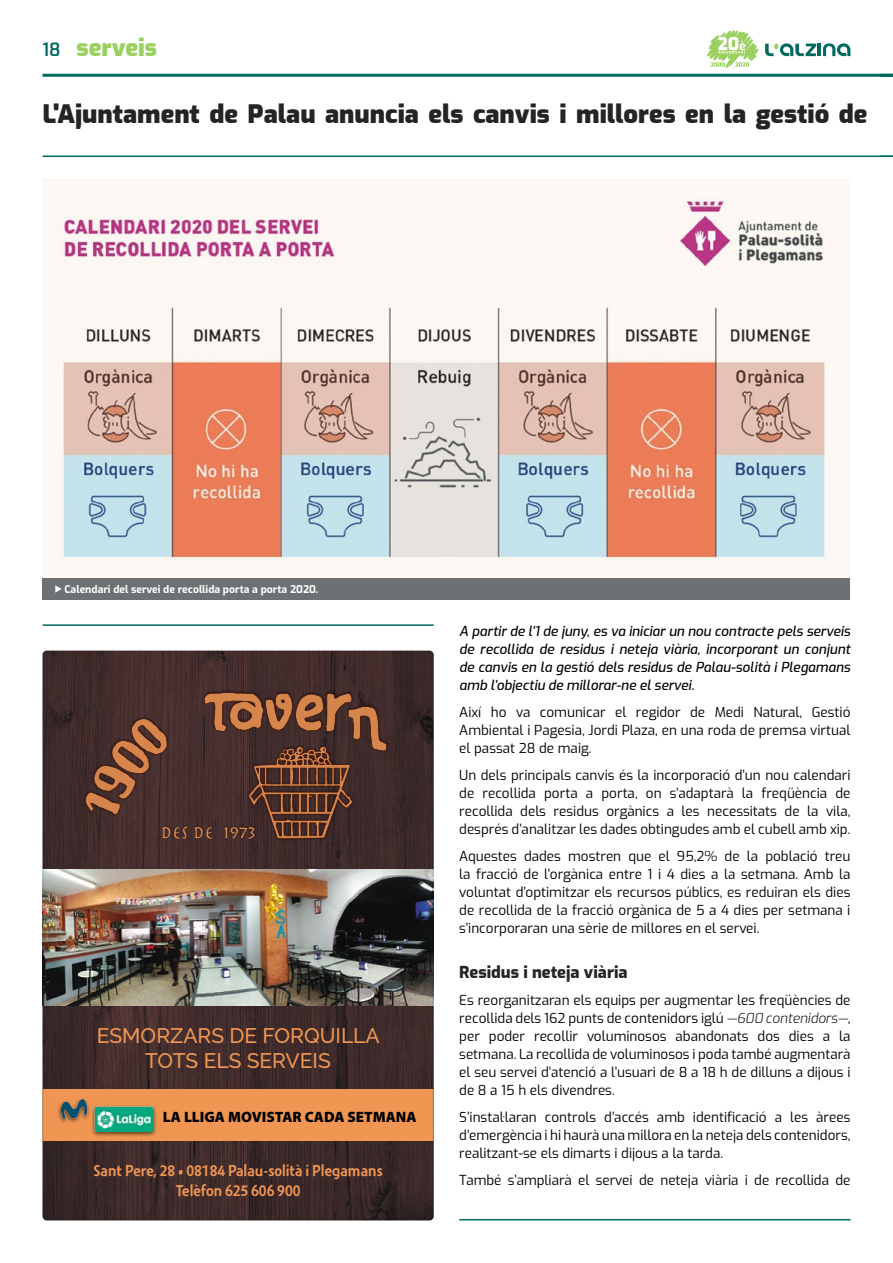
<style>
.page{position:relative;width:893px;height:1263px;background:#fff}
.page>*{position:absolute;margin:0;border:0;box-sizing:border-box;transform-origin:0 0}
.t1{font:900 25.5px "Exo";color:#242424}
.t2{font:900 24px "Exo";color:#9bd060}
.t3{font:500 21px/25.2px "Raleway";color:#f09652;text-align:center}
.t4{font:18px "Herculanum";color:#f09652}
.t5{font:600 18px "Exo";color:#006a5c}
.t6{font:16.5px/19.8px "Montara Gothic";color:#f09652;text-align:center}
.PH2{font:800 16.5px "Exo";color:#242424}
.t7{font:900 15px "Myriad Pro";color:#000}
.t8{font:13.5px/18px "Exo";color:#000;text-align:justify}
.t9{font:italic 500 13.5px/18px "Exo";color:#000;text-align:justify}
.t10{font:700 10.5px "Exo";color:#fff}
.s1{font-weight:300;font-style:italic}
</style>
<div class="page">
<svg style="left:765px;top:43px;width:85px;height:13px"></svg>
<svg style="left:707px;top:30px;width:52px;height:38px"></svg>
<hr style="left:43px;top:156px;width:850px;height:1px;background:#006a5c">
<hr style="left:43px;top:74px;width:850px;height:3px;background:#006a5c">
<hr style="left:43px;top:624px;width:391px;height:2px;background:#006a5c">
<hr style="left:459px;top:1219px;width:391px;height:1px;background:#006a5c">
<img style="left:43px;top:651px;width:391px;height:569px">
<img style="left:46px;top:869px;width:385px;height:136px">
<img style="left:82px;top:688px;width:308px;height:153px">
<svg style="left:85px;top:718px;width:82px;height:97px;background:#6c4433"></svg>
<svg style="left:204px;top:692px;width:183px;height:147px;background:#5f3b2e"></svg>
<img style="left:158px;top:820px;width:101px;height:24px">
<div style="left:43px;top:1090px;width:391px;height:51px;background:#f09652"></div>
<img style="left:58px;top:1098px;width:98px;height:38px">
<img style="left:61px;top:1099px;width:92px;height:32px">
<div style="left:43px;top:651px;width:391px;height:569px;border:2px solid #ebebeb;border-radius:4px"></div>
<img style="left:43px;top:179px;width:807px;height:399px">
<div style="left:43px;top:578px;width:807px;height:22px;background:#6d7173"></div>
<svg style="left:55px;top:585px;width:7px;height:8px"></svg>
<p class="t5" style="left:43px;top:36px;width:20px">18</p>
<p class="t2" style="left:77px;top:29px;width:82px">serveis</p>
<h1 class="t1" style="left:43px;top:94px;width:826px">L'Ajuntament de Palau anuncia els canvis i millores en la gestió de</h1>
<p class="t10" style="left:64px;top:581px;width:255px">Calendari del servei de recollida porta a porta 2020.</p>
<p class="t4" style="left:161px;top:821px;width:97px">DES DE 1973</p>
<p class="t3" style="left:97px;top:1023px;width:284px">ESMORZARS DE FORQUILLA<br>TOTS ELS SERVEIS</p>
<p class="t7" style="left:163px;top:1107px;width:255px">LA LLIGA MOVISTAR CADA SETMANA</p>
<p class="t6" style="left:94px;top:1161px;width:291px">Sant Pere, 28 • 08184 Palau-solità i Plegamans<br>Telèfon 625 606 900</p>
<p class="t9" style="left:459px;top:621px;width:393px">A partir de l’1 de juny, es va iniciar un nou contracte pels serveis de recollida de residus i neteja viària, incorporant un conjunt de canvis en la gestió dels residus de Palau-solità i Plegamans amb l’objectiu de millorar-ne el servei.</p>
<p class="t8" style="left:459px;top:702px;width:393px">Així ho va comunicar el regidor de Medi Natural, Gestió Ambiental i Pagesia, Jordi Plaza, en una roda de premsa virtual el passat 28 de maig.</p>
<p class="t8" style="left:459px;top:765px;width:393px">Un dels principals canvis és la incorporació d’un nou calendari de recollida porta a porta, on s’adaptarà la freqüència de recollida dels residus orgànics a les necessitats de la vila, després d’analitzar les dades obtingudes amb el cubell amb xip.</p>
<p class="t8" style="left:459px;top:846px;width:393px">Aquestes dades mostren que el 95,2% de la població treu la fracció de l’orgànica entre 1 i 4 dies a la setmana. Amb la voluntat d’optimitzar els recursos públics, es reduiran els dies de recollida de la fracció orgànica de 5 a 4 dies per setmana i s’incorporaran una sèrie de millores en el servei.</p>
<p class="PH2" style="left:459px;top:959px;width:170px">Residus i neteja viària</p>
<p class="t8" style="left:459px;top:990px;width:393px">Es reorganitzaran els equips per augmentar les freqüències de recollida dels 162 punts de contenidors iglú <span class="s1">—600 contenidors—</span>, per poder recollir voluminosos abandonats dos dies a la setmana. La recollida de voluminosos i poda també augmentarà el seu servei d’atenció a l’usuari de 8 a 18 h de dilluns a dijous i de 8 a 15 h els divendres.</p>
<p class="t8" style="left:459px;top:1107px;width:393px">S’instal·laran controls d’accés amb identificació a les àrees d’emergència i hi haurà una millora en la neteja dels contenidors, realitzant-se els dimarts i dijous a la tarda.</p>
<p class="t8" style="left:459px;top:1170px;width:393px">També s’ampliarà el servei de neteja viària i de recollida de</p>
</div>
